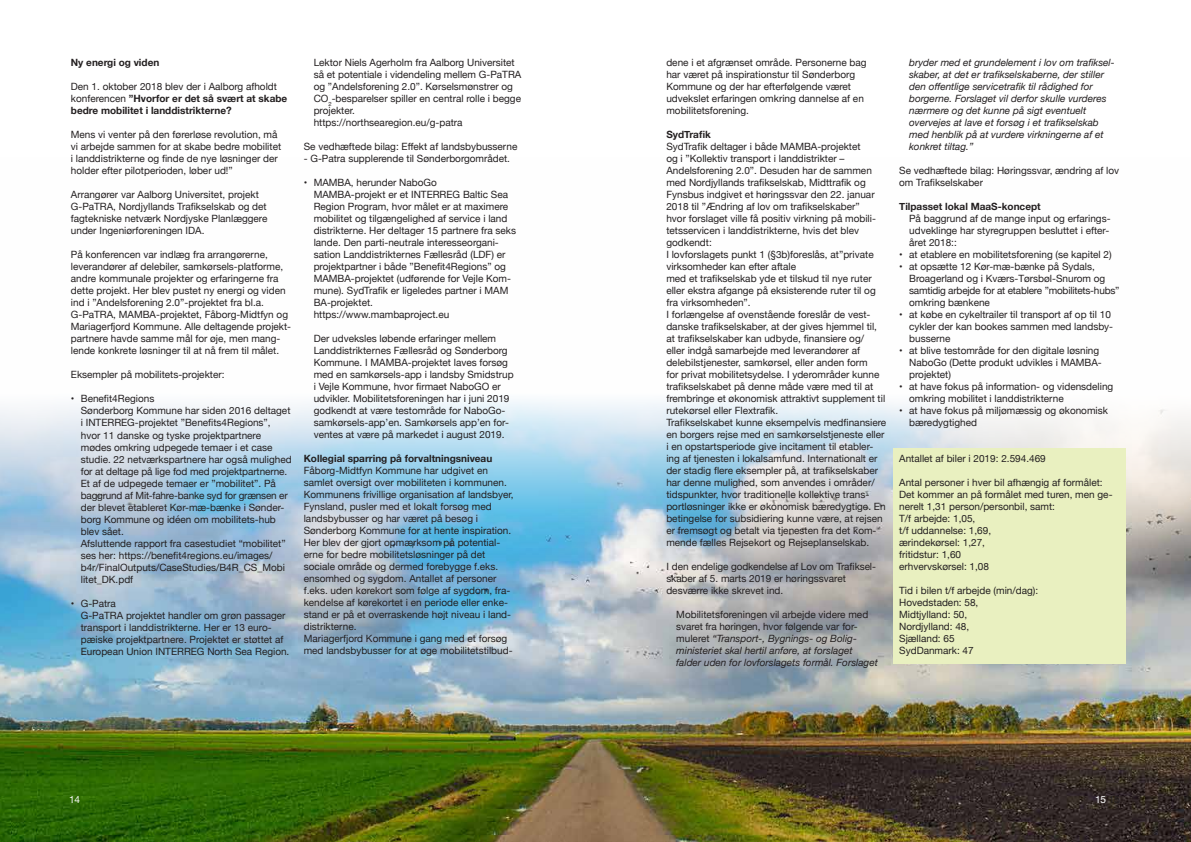
<style>
.page{position:relative;width:1191px;height:842px;background:#fff}
.page>*{position:absolute;margin:0;border:0;box-sizing:border-box;transform-origin:0 0}
.t1{font:10px/12px "Helvetica Neue";color:#231f20}
.t2{font:italic 10px/12px "Helvetica Neue";color:#231f20}
.t3{font:700 10px/12px "Helvetica Neue";color:#231f20}
.t4{font:10px "Helvetica Neue";color:#fff}
.s1{font-weight:400}
.s2{font-style:normal}
.s3{color:#231f20}
</style>
<div class="page">
<img style="left:0;top:399px;width:1191px;height:443px">
<div style="left:893px;top:449px;width:232px;height:215px;background:#e9f0c0"></div>
<p class="t3" style="left:71px;top:57px;width:90px">Ny energi og viden</p>
<p class="t3" style="left:71px;top:81px;width:218px"><span class="s1">Den 1. oktober 2018 blev der i Aalborg afholdt konferencen</span> ”Hvorfor er det så svært at skabe bedre mobilitet i landdistrikterne?</p>
<p class="t1" style="left:71px;top:129px;width:212px">Mens vi venter på den førerløse revolution, må vi arbejde sammen for at skabe bedre mobilitet i landdistrikterne og finde de nye løsninger der holder efter pilotperioden, løber ud!”</p>
<p class="t1" style="left:71px;top:189px;width:198px">Arrangører var Aalborg Universitet, projekt G-PaTRA, Nordjyllands Trafikselskab og det fagtekniske netværk Nordjyske Planlæggere under Ingeniørforeningen IDA.</p>
<p class="t1" style="left:71px;top:249px;width:222px">På konferencen var indlæg fra arrangørerne, leverandører af delebiler, samkørsels-platforme, andre kommunale projekter og erfaringerne fra dette projekt. Her blev pustet ny energi og viden ind i ”Andelsforening 2.0”-projektet fra bl.a.<br>G-PaTRA, MAMBA-projektet, Fåborg-Midtfyn og Mariagerfjord Kommune. Alle deltagende projekt&shy;partnere havde samme mål for øje, men mang&shy;lende konkrete løsninger til at nå frem til målet.</p>
<p class="t1" style="left:71px;top:369px;width:155px">Eksempler på mobilitets-projekter:</p>
<p class="t1" style="left:81px;top:393px;width:212px;text-indent:-10px">• Benefit4Regions<br>Sønderborg Kommune har siden 2016 deltaget i INTERREG-projektet ”Benefits4Regions”, hvor 11 danske og tyske projektpartnere mødes omkring udpegede temaer i et case studie. 22 netværkspartnere har også mulighed for at deltage på lige fod med projektpartnerne.<br>Et af de udpegede temaer er ”mobilitet”. På baggrund af Mit-fahre-banke syd for grænsen er der blevet etableret Kør-mæ-bænke i Sønder&shy;borg Kommune og idéen om mobilitets-hub blev sået.<br>Afsluttende rapport fra casestudiet “mobilitet” ses her: https://benefit4regions.eu/images/ b4r/FinalOutputs/CaseStudies/B4R_CS_Mobi litet_DK.pdf</p>
<p class="t1" style="left:81px;top:597px;width:210px;text-indent:-10px">• G-Patra<br>G-PaTRA projektet handler om grøn passager transport i landdistrikterne. Her er 13 euro&shy;pæiske projektpartnere. Projektet er støttet af European Union INTERREG North Sea Region.</p>
<p class="t1" style="left:314px;top:57px;width:209px">Lektor Niels Agerholm fra Aalborg Universitet så et potentiale i videndeling mellem G-PaTRA og ”Andelsforening 2.0”. Kørselsmønstrer og CO<sub>2</sub>-besparelser spiller en central rolle i begge projekter.<br>https://northsearegion.eu/g-patra</p>
<p class="t1" style="left:304px;top:141px;width:215px">Se vedhæftede bilag: Effekt af landsbybusserne</p>
<p class="t1" style="left:304px;top:153px;width:208px">- G-Patra supplerende til Sønderborgområdet.</p>
<p class="t1" style="left:314px;top:177px;width:204px;text-indent:-10px">• MAMBA, herunder NaboGo<br>MAMBA-projekt er et INTERREG Baltic Sea Region Program, hvor målet er at maximere mobilitet og tilgængelighed af service i land distrikterne. Her deltager 15 partnere fra seks lande. Den parti-neutrale interesseorgani&shy;sation Landdistrikternes Fællesråd (LDF) er projektpartner i både ”Benefit4Regions” og MAMBA-projektet (udførende for Vejle Kom&shy;mune). SydTrafik er ligeledes partner i MAM BA-projektet.<br>https://www.mambaproject.eu</p>
<p class="t1" style="left:314px;top:333px;width:201px">Der udveksles løbende erfaringer mellem Landdistrikternes Fællesråd og Sønderborg Kommune. I MAMBA-projektet laves forsøg med en samkørsels-app i landsby Smidstrup i Vejle Kommune, hvor firmaet NaboGO er udvikler. Mobilitetsforeningen har i juni 2019 godkendt at være testområde for NaboGo&shy;samkørsels-app’en. Samkørsels app’en for&shy;ventes at være på markedet i august 2019.</p>
<p class="t3" style="left:304px;top:453px;width:190px">Kollegial sparring på forvaltningsniveau</p>
<p class="t1" style="left:304px;top:465px;width:211px">Fåborg-Midtfyn Kommune har udgivet en samlet oversigt over mobiliteten i kommunen.<br>Kommunens frivillige organisation af landsbyer, Fynsland, pusler med et lokalt forsøg med landsbybusser og har været på besøg i Sønderborg Kommune for at hente inspiration.<br>Her blev der gjort opmærksom på potential&shy;erne for bedre mobilitetsløsninger på det sociale område og dermed forebygge f.eks. ensomhed og sygdom. Antallet af personer f.eks. uden kørekort som følge af sygdom, fra&shy;kendelse af kørekortet i en periode eller enke&shy;stand er på et overraskende højt niveau i land&shy;distrikterne.<br>Mariagerfjord Kommune i gang med et forsøg med landsbybusser for at øge mobilitetstilbud-</p>
<p class="t1" style="left:666px;top:57px;width:202px">dene i et afgrænset område. Personerne bag har været på inspirationstur til Sønderborg Kommune og der har efterfølgende været udvekslet erfaringen omkring dannelse af en mobilitetsforening.</p>
<p class="t3" style="left:666px;top:129px;width:46px">SydTrafik</p>
<p class="t1" style="left:666px;top:141px;width:221px">SydTrafik deltager i både MAMBA-projektet<br>og i ”Kollektiv transport i landdistrikter – Andelsforening 2.0”. Desuden har de sammen med Nordjyllands trafikselskab, Midttrafik og Fynsbus indgivet et høringssvar den 22. januar 2018 til ”Ændring af lov om trafikselskaber”<br>hvor forslaget ville få positiv virkning på mobili&shy;tetsservicen i landdistrikterne, hvis det blev godkendt:<br>I lovforslagets punkt 1 (§3b)foreslås, at”private virksomheder kan efter aftale<br>med et trafikselskab yde et tilskud til nye ruter eller ekstra afgange på eksisterende ruter til og fra virksomheden”.<br>I forlængelse af ovenstående foreslår de vest&shy;danske trafikselskaber, at der gives hjemmel til, at trafikselskaber kan udbyde, finansiere og/<br>eller indgå samarbejde med leverandører af delebilstjenester, samkørsel, eller anden form<br>for privat mobilitetsydelse. I yderområder kunne trafikselskabet på denne måde være med til at frembringe et økonomisk attraktivt supplement til rutekørsel eller Flextrafik.<br>Trafikselskabet kunne eksempelvis medfinansiere en borgers rejse med en samkørselstjeneste eller i en opstartsperiode give incitament til etabler&shy;ing af tjenesten i lokalsamfund. Internationalt er der stadig flere eksempler på, at trafikselskaber har denne mulighed, som anvendes i områder/ tidspunkter, hvor traditionelle kollektive trans&shy;portløsninger ikke er økonomisk bæredygtige. En betingelse for subsidiering kunne være, at rejsen er fremsøgt og betalt via tjenesten fra det kom&shy;mende fælles Rejsekort og Rejseplanselskab.</p>
<p class="t1" style="left:666px;top:561px;width:211px">I den endelige godkendelse af Lov om Trafiksel&shy;skaber af 5. marts 2019 er høringssvaret desværre ikke skrevet ind.</p>
<p class="t2" style="left:676px;top:609px;width:203px"><span class="s2">Mobilitetsforeningen vil arbejde videre med svaret fra høringen, hvor følgende var for&shy;muleret</span> “Transport-, Bygnings- og Bolig&shy;ministeriet skal hertil anføre, at forslaget falder uden for lovforslagets formål. Forslaget</p>
<p class="t2" style="left:909px;top:57px;width:207px">bryder med et grundelement i lov om trafiksel&shy;skaber, at det er trafikselskaberne, der stiller den offentlige servicetrafik til rådighed for borgerne. Forslaget vil derfor skulle vurderes nærmere og det kunne på sigt eventuelt overvejes at lave et forsøg i et trafikselskab med henblik på at vurdere virkningerne af et konkret tiltag.”</p>
<p class="t1" style="left:899px;top:165px;width:221px">Se vedhæftede bilag: Høringssvar, ændring af lov om Trafikselskaber</p>
<p class="t3" style="left:899px;top:201px;width:143px">Tilpasset lokal MaaS-koncept</p>
<p class="t1" style="left:909px;top:213px;width:203px">På baggrund af de mange input og erfarings&shy;udveklinge har styregruppen besluttet i efter&shy;året 2018::</p>
<p class="t1" style="left:899px;top:249px;width:214px">• at etablere en mobilitetsforening (se kapitel 2)</p>
<p class="t1" style="left:909px;top:261px;width:212px;text-indent:-10px">• at opsætte 12 Kør-mæ-bænke på Sydals, Broagerland og i Kværs-Tørsbøl-Snurom og samtidig arbejde for at etablere ”mobilitets-hubs” omkring bænkene</p>
<p class="t1" style="left:909px;top:309px;width:205px;text-indent:-10px">• at købe en cykeltrailer til transport af op til 10 cykler der kan bookes sammen med landsby&shy;busserne</p>
<p class="t1" style="left:909px;top:345px;width:194px;text-indent:-10px">• at blive testområde for den digitale løsning<br>NaboGo (Dette produkt udvikles i MAMBA&shy;projektet)</p>
<p class="t1" style="left:909px;top:381px;width:206px;text-indent:-10px">• at have fokus på information- og vidensdeling omkring mobilitet i landdistrikterne</p>
<p class="t1" style="left:909px;top:405px;width:200px;text-indent:-10px">• at have fokus på miljømæssig og økonomisk bæredygtighed</p>
<p class="t1" style="left:899px;top:453px;width:148px">Antallet af biler i 2019: 2.594.469</p>
<p class="t1" style="left:899px;top:477px;width:215px">Antal personer i hver bil afhængig af formålet:<br>Det kommer an på formålet med turen, men ge&shy;nerelt 1,31 person/personbil, samt:<br>T/f arbejde: 1,05,<br>t/f uddannelse: 1,69,<br>ærindekørsel: 1,27,<br>fritidstur: 1,60<br>erhvervskørsel: 1,08</p>
<p class="t1" style="left:899px;top:585px;width:140px">Tid i bilen t/f arbejde (min/dag):<br>Hovedstaden: 58,<br>Midtjylland: 50,<br>Nordjylland: 48,<br>Sjælland: 65<br>SydDanmark: 47</p>
<p class="t4" style="left:69px;top:792px;width:13px">14</p>
<p class="t4" style="left:1095px;top:792px;width:27px">15 <span class="s3">15</span></p>
</div>
